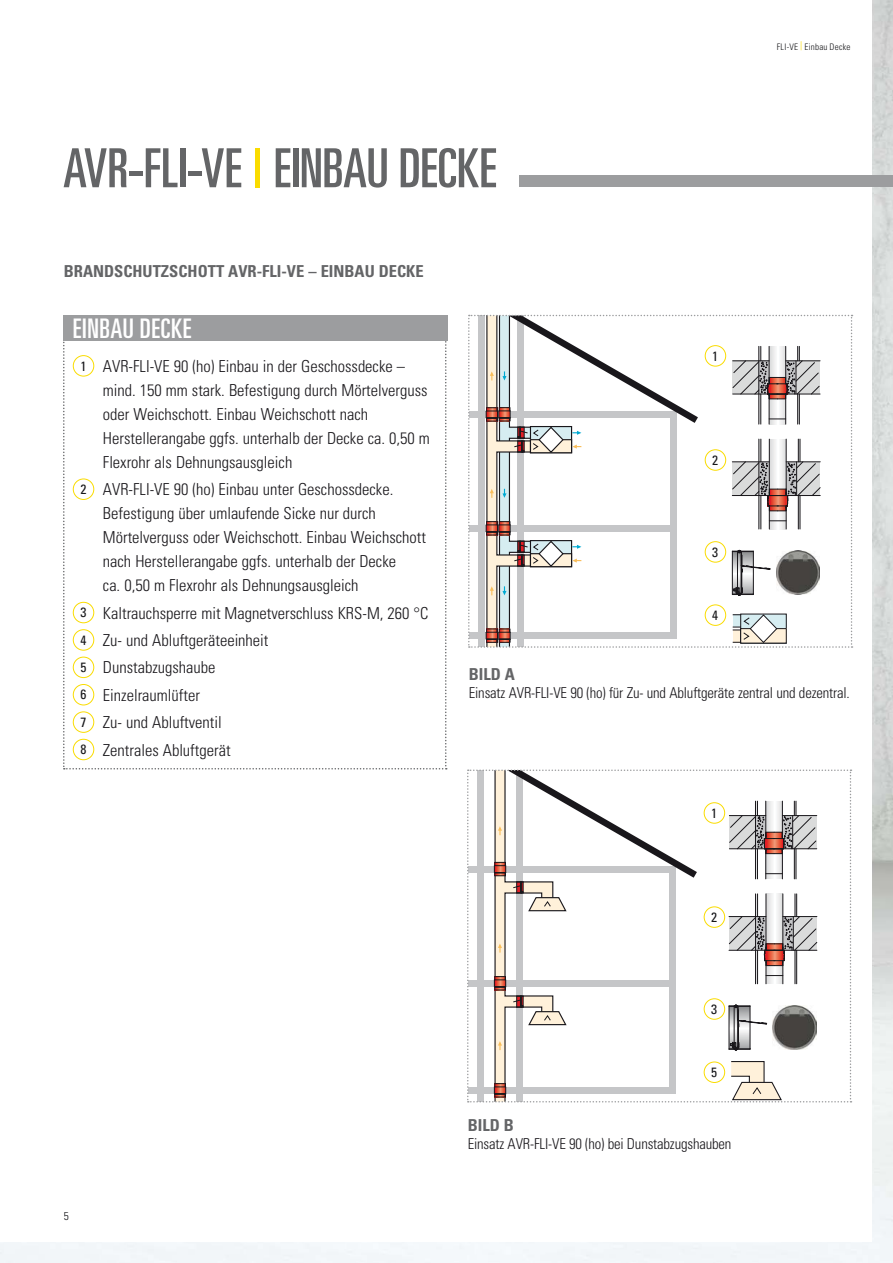
<style>
.page{position:relative;width:893px;height:1263px;background:#fff}
.page>*{position:absolute;margin:0;border:0;box-sizing:border-box;transform-origin:0 0}
.t1{font:ultra-condensed 54px "Univers";letter-spacing:.005em;color:#646567}
.t2{font:ultra-condensed 27px "Univers";letter-spacing:.02em;color:#fff}
.t3{font:300 condensed 16.5px/24px "Univers";color:#19171b}
.t4{font:700 condensed 16.5px "Univers";color:#646567}
.t5{font:300 condensed 15px "Univers";letter-spacing:-.01em;color:#19171b}
.t6{font:condensed 13.5px "Univers";color:#161619}
.t7{font:300 condensed 11.25px "Univers";color:#161619}
.t8{font:300 condensed 9px "Univers";letter-spacing:.025em;color:#161619}
.s1{color:#fadc00}
.s2{font-weight:400;font-size:13.5px;color:#161619}
</style>
<div class="page">
<img style="left:0;top:0;width:892px;height:1263px">
<div style="left:0;top:0;width:871px;height:1241px;background:#fff"></div>
<div style="left:519px;top:176px;width:373px;height:11px;background:#9c9d9f"></div>
<svg style="left:63px;top:340px;width:384px;height:430px"></svg>
<div style="left:63px;top:315px;width:384px;height:25px;background:#9c9d9f"></div>
<svg style="left:468px;top:315px;width:384px;height:333px"></svg>
<svg style="left:467px;top:770px;width:384px;height:333px"></svg>
<h1 class="t1" style="left:63px;top:148px;width:435px">AVR-FLI-VE <span class="s1">|</span> EINBAU DECKE</h1>
<p class="t4" style="left:64px;top:265px;width:361px">BRANDSCHUTZSCHOTT AVR-FLI-VE – EINBAU DECKE</p>
<h2 class="t2" style="left:73px;top:319px;width:120px">EINBAU DECKE</h2>
<p class="t8" style="left:776px;top:43px;width:75px">FLI-VE <sup>|</sup> Einbau Decke</p>
<p class="t3" style="left:103px;top:356px;width:328px;text-indent:-22px"><span class="s2">1</span> AVR-FLI-VE 90 (ho) Einbau in der Geschossdecke – mind. 150 mm stark. Befestigung durch Mörtel verguss oder Weichschott. Einbau Weichschott nach Herstellerangabe ggfs. unterhalb der Decke ca. 0,50 m Flexrohr als Dehnungsausgleich</p>
<p class="t3" style="left:103px;top:479px;width:324px;text-indent:-22px"><span class="s2">2</span> AVR-FLI-VE 90 (ho) Einbau unter Geschossdecke.<br>Befestigung über umlaufende Sicke nur durch Mörtelverguss oder Weichschott. Einbau Weichschott nach Herstellerangabe ggfs. unterhalb der Decke<br>ca. 0,50 m Flexrohr als Dehnungsausgleich</p>
<p class="t3" style="left:80px;top:601px;width:349px;line-height:27.5px"><span class="s2">3</span> Kaltrauchsperre mit Magnetverschluss KRS-M, 260 °C<br><span class="s2">4</span> Zu- und Abluftgeräteeinheit<br><span class="s2">5</span> Dunstabzugshaube<br><span class="s2">6</span> Einzelraumlüfter<br><span class="s2">7</span> Zu- und Abluftventil<br><span class="s2">8</span> Zentrales Abluftgerät</p>
<p class="t7" style="left:64px;top:1212px;width:6px">5</p>
<p class="t6" style="left:712px;top:351px;width:7px">1</p>
<p class="t6" style="left:712px;top:455px;width:7px">2</p>
<p class="t6" style="left:712px;top:547px;width:7px">3</p>
<p class="t6" style="left:712px;top:610px;width:7px">4</p>
<p class="t4" style="left:469px;top:668px;width:48px">BILD A</p>
<p class="t5" style="left:469px;top:687px;width:382px">Einsatz AVR-FLI-VE 90 (ho) für Zu- und Abluftgeräte zentral und dezentral.</p>
<p class="t6" style="left:711px;top:808px;width:7px">1</p>
<p class="t6" style="left:711px;top:912px;width:7px">2</p>
<p class="t6" style="left:711px;top:1004px;width:7px">3</p>
<p class="t6" style="left:711px;top:1067px;width:7px">5</p>
<p class="t4" style="left:468px;top:1119px;width:48px">BILD B</p>
<p class="t5" style="left:468px;top:1138px;width:265px">Einsatz AVR-FLI-VE 90 (ho) bei Dunstabzugshauben</p>
</div>
